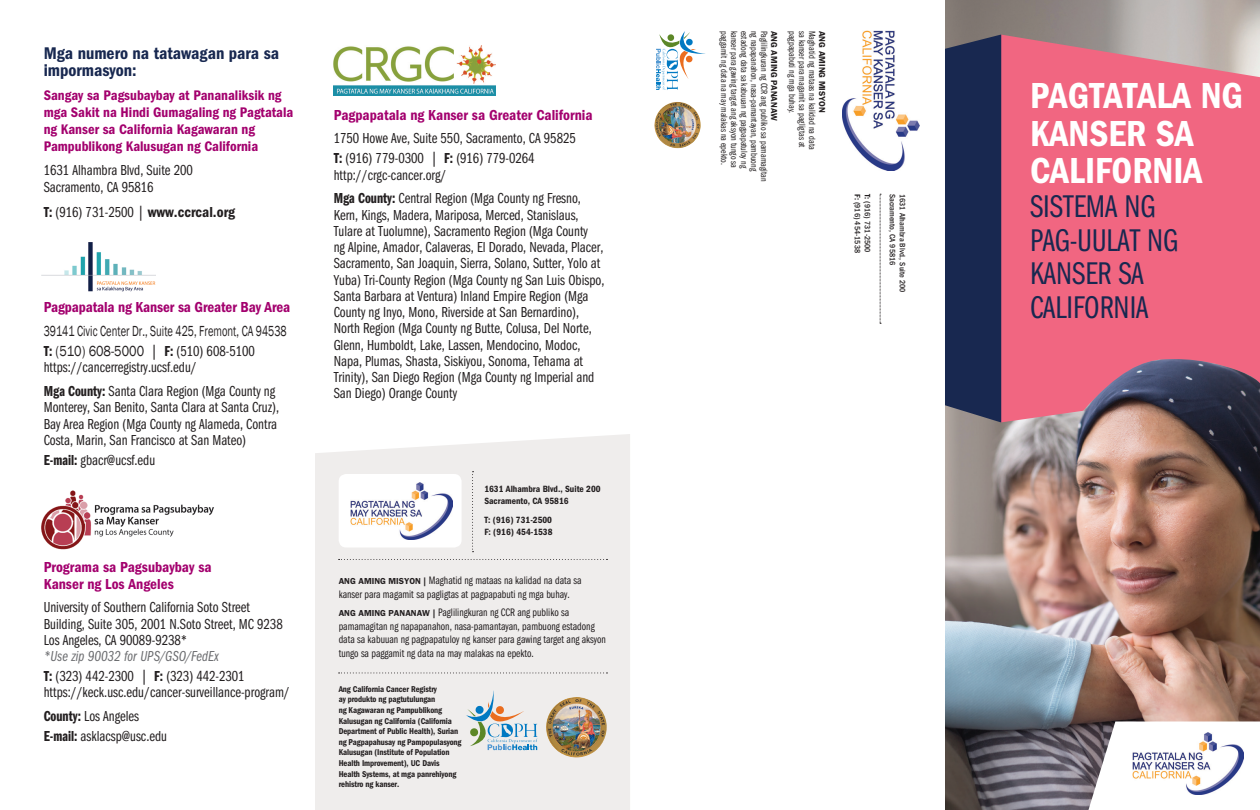
<style>
.page{position:relative;width:1260px;height:810px;background:#fff}
.page>*{position:absolute;margin:0;border:0;box-sizing:border-box;transform-origin:0 0}
.t1{font:600 condensed 37.5px/37.5px "Franklin Gothic";color:#fff}
.t2{font:32.5px/33.8px "Franklin Gothic Book Cmpr";color:#182850}
.t3{font:600 condensed 17.5px/17.5px "Franklin Gothic";color:#182850}
.Body_Text{font:15px/16.2px "Franklin Gothic Book Cmpr";color:#231f20}
.Body_Text-2{font:15px/23.9px "Franklin Gothic";color:#231f20;scale:.7 1}
.Body_Text-3{font:600 condensed 15px/16.9px "Franklin Gothic";color:#a3016e}
.Body_Text-4{font:15px "Franklin Gothic Book Cmpr Ital";color:#6c6d70}
.Body_Text-5{font:600 condensed 14.38px/16.9px "Franklin Gothic";color:#a3016e}
.Body_Text-6{font:11.25px/13.8px "Franklin Gothic Book Cmpr";color:#231f20}
.Body_Text-7{font:9.38px "Franklin Gothic Book Cmpr";color:#231f20}
.Body_Text-8{font:600 condensed 9.38px/11.9px "Franklin Gothic";color:#231f20}
.Body_Text-9{font:600 condensed 8.75px/10.6px "Franklin Gothic";letter-spacing:-.01em;color:#231f20}
.Body_Text-10{font:600 8.75px "Franklin Gothic";color:#231f20}
.Body_Text-11{font:500 condensed 8.12px "Franklin Gothic";color:#231f20}
.s1{font-family:"Franklin Gothic Demi Cmpr"}
.s2{font-family:"Franklin Gothic";font-weight:600;font-stretch:condensed}
.s3{font-weight:600;font-stretch:condensed;color:#a3016e}
.s4{font-family:"Franklin Gothic"}
.s5{font-family:"Franklin Gothic";font-weight:600;font-size:8.75px}
.s6{font-weight:600}
</style>
<div class="page">
<img style="left:945px;top:422px;width:315px;height:388px">
<svg style="left:1088px;top:721px;width:172px;height:89px"></svg>
<svg style="left:1001px;top:35px;width:259px;height:388px;background:#ea6a83"></svg>
<svg style="left:880px;top:194px;width:1px;height:130px"></svg>
<img style="left:654px;top:102px;width:47px;height:47px">
<img style="left:843px;top:31px;width:77px;height:139px">
<img style="left:334px;top:45px;width:161px;height:50px">
<div style="left:315px;top:434px;width:315px;height:376px;background:#efedec"></div>
<svg style="left:472px;top:471px;width:2px;height:81px"></svg>
<svg style="left:339px;top:672px;width:268px;height:1px"></svg>
<svg style="left:339px;top:559px;width:268px;height:1px"></svg>
<img style="left:543px;top:697px;width:65px;height:61px">
<div style="left:339px;top:474px;width:123px;height:74px;background:#fff;border-radius:8px"></div>
<img style="left:351px;top:483px;width:101px;height:56px">
<div style="left:945px;top:34px;width:56px;height:388px;background:#182850"></div>
<img style="left:1132px;top:733px;width:112px;height:61px">
<img style="left:42px;top:242px;width:114px;height:50px">
<img style="left:41px;top:490px;width:173px;height:60px">
<img style="left:1083px;top:359px;width:177px;height:52px">
<svg style="left:656px;top:31px;width:49px;height:59px"></svg>
<svg style="left:466px;top:690px;width:71px;height:60px;background:#c9d4d6"></svg>
<h2 class="t3" style="left:44px;top:44px;width:237px">Mga numero na tatawagan para sa impormasyon:</h2>
<p class="Body_Text-5" style="left:44px;top:87px;width:251px">Sangay sa Pagsubaybay at Pananaliksik ng mga Sakit na Hindi Gumagaling ng Pagtatala ng Kanser sa California Kagawaran ng Pampublikong Kalusugan ng California</p>
<p class="Body_Text" style="left:44px;top:163px;width:151px">1631 Alhambra Blvd, Suite 200</p>
<p class="Body_Text" style="left:44px;top:179px;width:111px">Sacramento, CA 95816</p>
<p class="Body_Text" style="left:44px;top:204px;width:193px"><span class="s1">T:</span> (916) 731-2500 | <span class="s2">www.ccrcal.org</span></p>
<p class="Body_Text-2" style="left:44px;top:296px;width:354px"><span class="s3">Pagpapatala ng Kanser sa Greater Bay Area<br></span>39141 Civic Center Dr., Suite 425, Fremont, CA 94538</p>
<p class="Body_Text" style="left:44px;top:343px;width:213px"><span class="s1">T:</span> <span class="s4">(510) 608-5000</span> | <span class="s1">F:</span> (510) 608-5100 https://cancerregistry.ucsf.edu/</p>
<p class="Body_Text" style="left:44px;top:383px;width:237px"><span class="s1">Mga County:</span> Santa Clara Region (Mga County ng Monterey, San Benito, Santa Clara at Santa Cruz), Bay Area Region (Mga County ng Alameda, Contra Costa, Marin, San Francisco at San Mateo)</p>
<p class="Body_Text" style="left:44px;top:452px;width:113px"><span class="s1">E-mail:</span> gbacr@ucsf.edu</p>
<p class="Body_Text-3" style="left:44px;top:558px;width:169px">Programa sa Pagsubaybay sa<br>Kanser ng Los Angeles</p>
<p class="Body_Text" style="left:44px;top:600px;width:241px">University of Southern California Soto Street<br>Building, Suite 305, 2001 N.Soto Street, MC 9238<br>Los Angeles, CA 90089-9238*</p>
<p class="Body_Text-4" style="left:44px;top:648px;width:177px">*Use zip 90032 for UPS/GSO/FedEx</p>
<p class="Body_Text" style="left:44px;top:668px;width:202px"><span class="s1">T:</span> (323) 442-2300 | <span class="s1">F:</span> (323) 442-2301</p>
<p class="Body_Text" style="left:44px;top:685px;width:248px">https://keck.usc.edu/cancer-surveillance-program/</p>
<p class="Body_Text" style="left:44px;top:708px;width:97px"><span class="s1">County:</span> Los Angeles</p>
<p class="Body_Text" style="left:44px;top:728px;width:125px"><span class="s1">E-mail:</span> asklacsp@usc.edu</p>
<p class="Body_Text-3" style="left:334px;top:106px;width:260px">Pagpapatala ng Kanser sa Greater California</p>
<p class="Body_Text" style="left:334px;top:131px;width:244px">1750 Howe Ave, Suite 550, Sacramento, CA 95825</p>
<p class="Body_Text" style="left:334px;top:151px;width:202px"><span class="s1">T:</span> (916) 779-0300 | <span class="s1">F:</span> (916) 779-0264</p>
<p class="Body_Text" style="left:334px;top:167px;width:114px">http://crgc-cancer.org/</p>
<p class="Body_Text" style="left:334px;top:191px;width:272px"><span class="s1">Mga County:</span> Central Region (Mga County ng Fresno, Kern, Kings, Madera, Mariposa, Merced, Stanislaus, Tulare at Tuolumne), Sacramento Region (Mga County<br>ng Alpine, Amador, Calaveras, El Dorado, Nevada, Placer, Sacramento, San Joaquin, Sierra, Solano, Sutter, Yolo at Yuba) Tri-County Region (Mga County ng San Luis Obispo, Santa Barbara at Ventura) Inland Empire Region (Mga County ng Inyo, Mono, Riverside at San Bernardino), North Region (Mga County ng Butte, Colusa, Del Norte, Glenn, Humboldt, Lake, Lassen, Mendocino, Modoc, Napa, Plumas, Shasta, Siskiyou, Sonoma, Tehama at Trinity), San Diego Region (Mga County ng Imperial and San Diego) Orange County</p>
<p class="Body_Text-8" style="left:484px;top:483px;width:118px">1631 Alhambra Blvd., Suite 200<br>Sacramento, CA 95816</p>
<p class="Body_Text-8" style="left:484px;top:514px;width:70px">T: (916) 731-2500<br>F: (916) 454-1538</p>
<p class="Body_Text-6" style="left:339px;top:574px;width:244px"><span class="s5">ANG AMING MISYON |</span> Maghatid ng mataas na kalidad na data sa kanser para magamit sa pagligtas at pagpapabuti ng mga buhay.</p>
<p class="Body_Text-6" style="left:339px;top:605px;width:269px"><span class="s5">ANG AMING PANANAW |</span> Paglilingkuran ng CCR ang publiko sa pamamagitan ng napapanahon, nasa-pamantayan, pambuong estadong data sa kabuuan ng pagpapatuloy ng kanser para gawing target ang aksyon tungo sa paggamit ng data na may malakas na epekto.</p>
<p class="Body_Text-9" style="left:339px;top:684px;width:124px">Ang California Cancer Registry<br>ay produkto ng pagtutulungan<br>ng Kagawaran ng Pampublikong<br>Kalusugan ng California (California<br>Department of Public Health), Surian ng Pagpapahusay ng Pampopulasyong<br>Kalusugan (Institute of Population<br>Health Improvement), UC Davis<br>Health Systems, at mga panrehiyong rehistro ng kanser.</p>
<p class="Body_Text-7" style="left:729px;top:31px;width:136px;rotate:90deg">paggamit ng data na may malakas na epekto.</p>
<p class="Body_Text-7" style="left:739px;top:31px;width:139px;rotate:90deg">kanser para gawing target ang aksyon tungo sa</p>
<p class="Body_Text-7" style="left:749px;top:31px;width:139px;rotate:90deg">estadong data sa kabuuan ng pagpapatuloy ng</p>
<p class="Body_Text-7" style="left:759px;top:31px;width:142px;rotate:90deg">ng napapanahon, nasa-pamantayan, pambuong</p>
<p class="Body_Text-7" style="left:769px;top:31px;width:152px;rotate:90deg">Paglilingkuran ng CCR ang publiko sa pamamagitan</p>
<p class="Body_Text-10" style="left:779px;top:31px;width:92px;rotate:90deg">ANG AMING PANANAW</p>
<p class="Body_Text-7" style="left:797px;top:31px;width:84px;rotate:90deg">pagpapabuti ng mga buhay.</p>
<p class="Body_Text-7" style="left:807px;top:31px;width:118px;rotate:90deg">sa kanser para magamit sa pagligtas at</p>
<p class="Body_Text-7" style="left:817px;top:31px;width:120px;rotate:90deg">Maghatid ng mataas na kalidad na data</p>
<p class="Body_Text-10" style="left:827px;top:31px;width:83px;rotate:90deg">ANG AMING MISYON</p>
<p class="Body_Text-11" style="left:872px;top:194px;width:60px;rotate:90deg"><span class="s6">T:</span> (916) 731-2500</p>
<p class="Body_Text-11" style="left:897px;top:194px;width:73px;rotate:90deg">Sacramento, CA 95816</p>
<p class="Body_Text-11" style="left:907px;top:194px;width:100px;rotate:90deg">1631 Alhambra Blvd., Suite 200</p>
<p class="Body_Text-11" style="left:862px;top:194px;width:60px;rotate:90deg"><span class="s6">F:</span> (916) 454-1538</p>
<p class="t1" style="left:1030px;top:77px;width:215px">PAGTATALA NG<br>KANSER SA<br>CALIFORNIA</p>
<h1 class="t2" style="left:1030px;top:190px;width:150px">SISTEMA NG<br>PAG-UULAT NG<br>KANSER SA<br>CALIFORNIA</h1>
</div>
